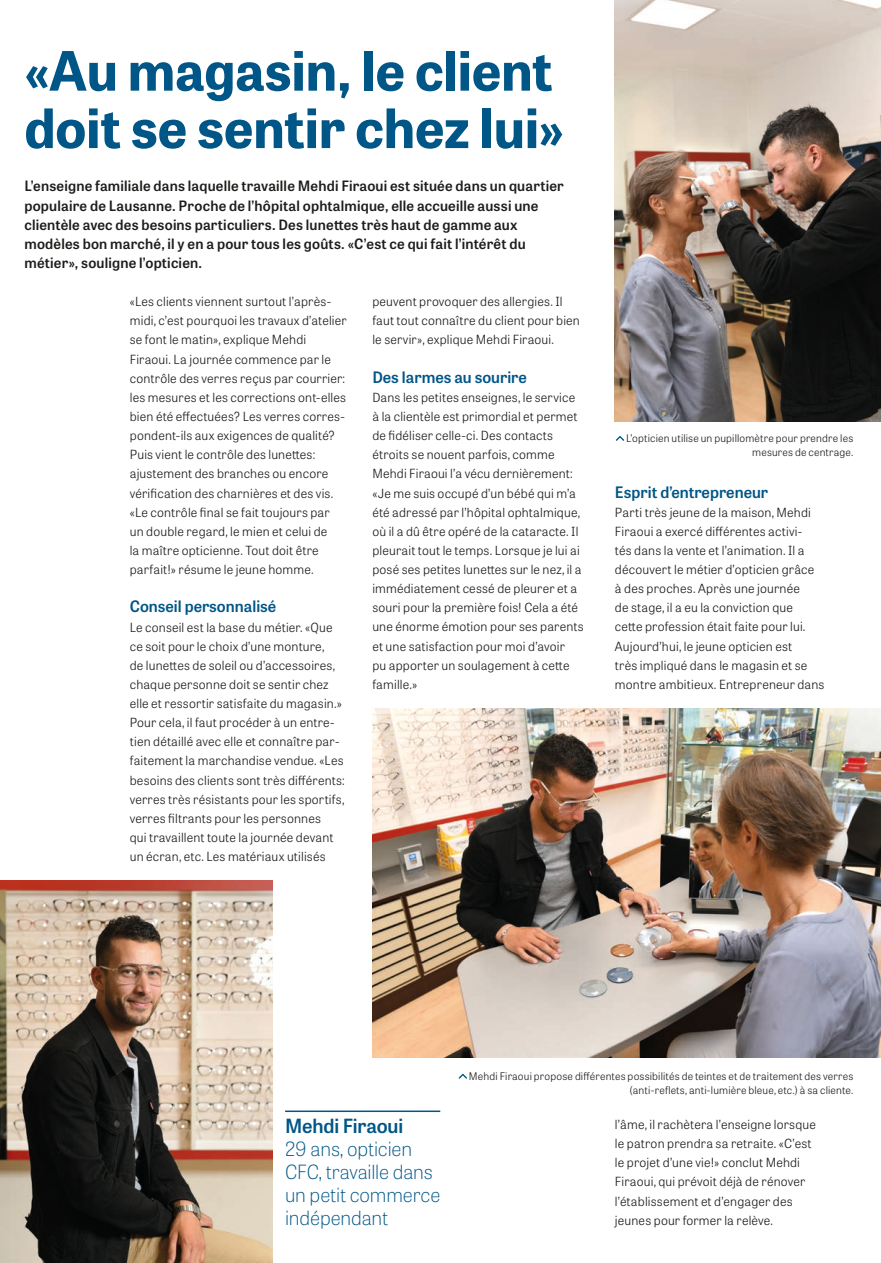
<style>
.page{position:relative;width:881px;height:1263px;background:#fff}
.page>*{position:absolute;margin:0;border:0;box-sizing:border-box;transform-origin:0 0}
.t1{font:700 54px/57.4px "Tablet Gothic";color:#005687}
.t2{font:100 19.5px/22.8px "Tablet Gothic";letter-spacing:-.01em;color:#005687}
.t3{font:600 19.5px "Tablet Gothic";letter-spacing:-.01em;color:#005687}
.t4{font:600 15.75px "Tablet Gothic";color:#005687}
.t5{font:600 14.25px/19.2px "Tablet Gothic";letter-spacing:.015em;color:#1d1d1b}
.t6{font:300 12.6px/19.2px "Tablet Gothic";letter-spacing:.015em;color:#1d1d1b}
.t7{font:300 10.5px/14.4px "Tablet Gothic";letter-spacing:.015em;color:#1d1d1b;text-align:right}
</style>
<div class="page">
<img style="left:614px;top:0;width:266px;height:421px">
<img style="left:372px;top:708px;width:508px;height:349px">
<img style="left:0;top:880px;width:272px;height:383px">
<hr style="left:285px;top:1110px;width:155px;height:2px;background:#005687">
<svg style="left:458px;top:1074px;width:9px;height:5px"></svg>
<svg style="left:615px;top:436px;width:9px;height:5px"></svg>
<h1 class="t1" style="left:24px;top:40px;width:540px">«Au magasin, le client doit se sentir chez lui»</h1>
<p class="t5" style="left:24px;top:176px;width:540px">L’enseigne familiale dans laquelle travaille Mehdi Firaoui est située dans un quartier populaire de Lausanne. Proche de l’hôpital ophtalmique, elle accueille aussi une clientèle avec des besoins particuliers. Des lunettes très haut de gamme aux modèles bon marché, il y en a pour tous les goûts. «C’est ce qui fait l’intérêt du métier», souligne l’opticien.</p>
<p class="t6" style="left:130px;top:292px;width:218px">«Les clients viennent surtout l’après&shy;midi, c’est pourquoi les travaux d’atelier se font le matin», explique Mehdi Firaoui. La journée commence par le contrôle des verres reçus par courrier: les mesures et les corrections ont-elles bien été effectuées? Les verres corres&shy;pondent-ils aux exigences de qualité?<br>Puis vient le contrôle des lunettes: ajustement des branches ou encore vérification des charnières et des vis. «Le contrôle final se fait toujours par un double regard, le mien et celui de<br>la maître opticienne. Tout doit être parfait!» résume le jeune homme.</p>
<p class="t4" style="left:130px;top:595px;width:148px">Conseil personnalisé</p>
<p class="t6" style="left:130px;top:617px;width:216px">Le conseil est la base du métier. «Que ce soit pour le choix d’une monture,<br>de lunettes de soleil ou d’accessoires, chaque personne doit se sentir chez elle et ressortir satisfaite du magasin.» Pour cela, il faut procéder à un entre&shy;tien détaillé avec elle et connaître par&shy;faitement la marchandise vendue. «Les besoins des clients sont très différents: verres très résistants pour les sportifs, verres filtrants pour les personnes<br>qui travaillent toute la journée devant un écran, etc. Les matériaux utilisés</p>
<p class="t6" style="left:372px;top:292px;width:209px">peuvent provoquer des allergies. Il faut tout connaître du client pour bien le servir», explique Mehdi Firaoui.</p>
<p class="t4" style="left:372px;top:366px;width:156px">Des larmes au sourire</p>
<p class="t6" style="left:372px;top:387px;width:213px">Dans les petites enseignes, le service à la clientèle est primordial et permet de fidéliser celle-ci. Des contacts étroits se nouent parfois, comme Mehdi Firaoui l’a vécu dernièrement: «Je me suis occupé d’un bébé qui m’a été adressé par l’hôpital ophtalmique, où il a dû être opéré de la cataracte. Il pleurait tout le temps. Lorsque je lui ai posé ses petites lunettes sur le nez, il a immédiatement cessé de pleurer et a souri pour la première fois! Cela a été une énorme émotion pour ses parents et une satisfaction pour moi d’avoir<br>pu apporter un soulagement à cette famille.»</p>
<p class="t7" style="left:625px;top:430px;width:229px">L’opticien utilise un pupillomètre pour prendre les mesures de centrage.</p>
<p class="t4" style="left:614px;top:481px;width:155px">Esprit d’entrepreneur</p>
<p class="t6" style="left:614px;top:502px;width:211px">Parti très jeune de la maison, Mehdi Firaoui a exercé différentes activi-<br>tés dans la vente et l’animation. Il a découvert le métier d’opticien grâce<br>à des proches. Après une journée<br>de stage, il a eu la conviction que<br>cette profession était faite pour lui.<br>Aujourd’hui, le jeune opticien est<br>très impliqué dans le magasin et se montre ambitieux. Entrepreneur dans</p>
<h2 class="t3" style="left:285px;top:1112px;width:119px">Mehdi Firaoui</h2>
<h2 class="t2" style="left:285px;top:1137px;width:156px">29 ans, opticien<br>CFC, travaille dans un petit commerce indépendant</h2>
<p class="t7" style="left:468px;top:1068px;width:386px">Mehdi Firaoui propose différentes possibilités de teintes et de traitement des verres (anti-reflets, anti-lumière bleue, etc.) à sa cliente.</p>
<p class="t6" style="left:614px;top:1114px;width:202px">l’âme, il rachètera l’enseigne lorsque le patron prendra sa retraite. «C’est le projet d’une vie!» conclut Mehdi Firaoui, qui prévoit déjà de rénover l’établissement et d’engager des jeunes pour former la relève.</p>
</div>
